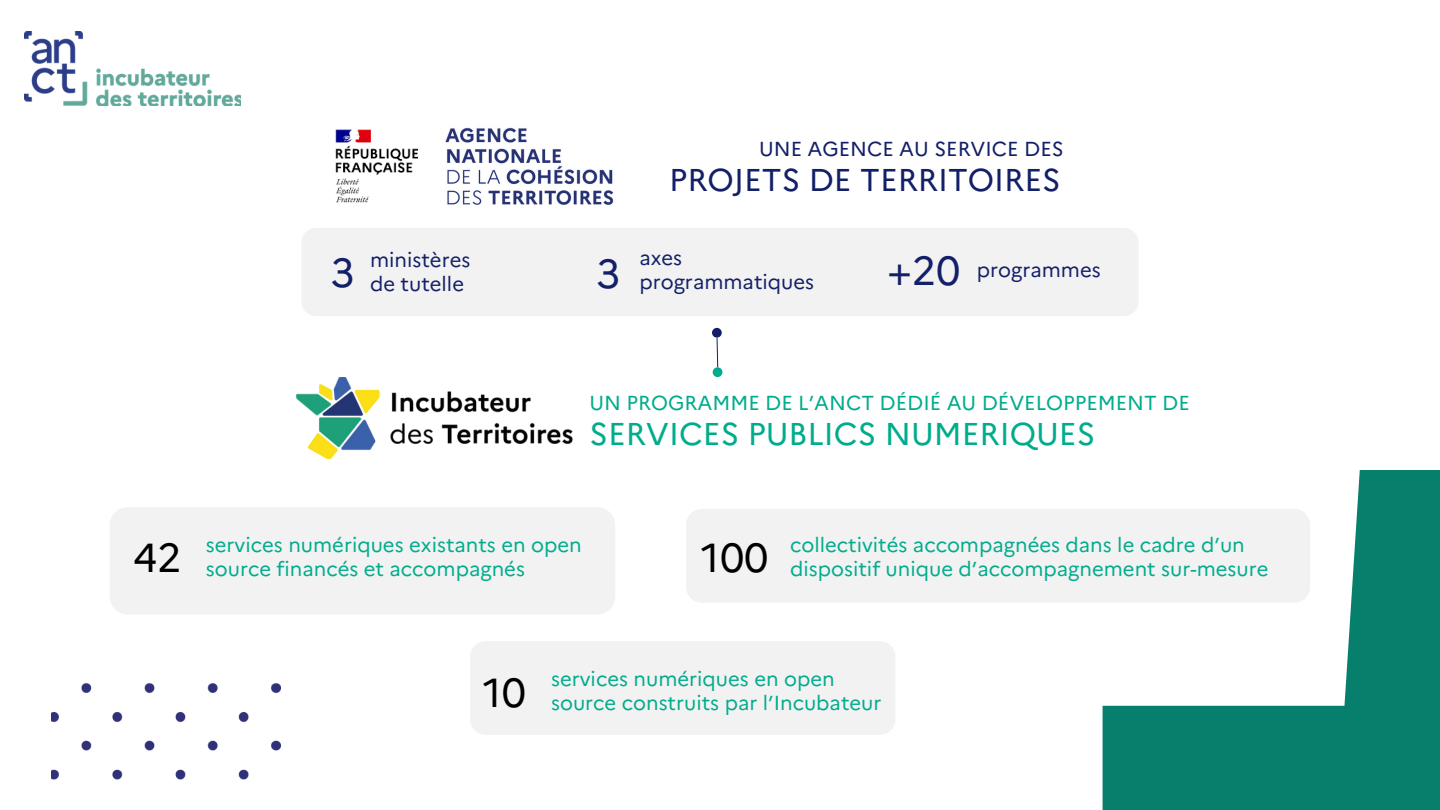
<style>
.page{position:relative;width:1440px;height:810px;background:#fff}
.page>*{position:absolute;margin:0;border:0;box-sizing:border-box;transform-origin:0 0}
.t1{font:40.5px "Marianne";color:#000}
.t2{font:40.5px "Marianne";color:#131f68}
.t3{font:31.5px "Marianne";color:#00ac8c}
.t4{font:31.5px "Marianne";color:#131f68}
.t5{font:20.2px/24px "Marianne";color:#00ac8c}
.t6{font:20.2px/24px "Marianne";color:#131f68}
</style>
<div class="page">
<div style="left:686px;top:509px;width:624px;height:94px;background:#f2f2f2;border-radius:16px"></div>
<div style="left:470px;top:641px;width:425px;height:94px;background:#f2f2f2;border-radius:16px"></div>
<img style="left:52px;top:684px;width:229px;height:96px">
<svg style="left:1103px;top:470px;width:337px;height:340px"></svg>
<img style="left:25px;top:32px;width:216px;height:74px">
<div style="left:302px;top:228px;width:836px;height:88px;background:#f2f2f2;border-radius:15px"></div>
<img style="left:445px;top:127px;width:169px;height:78px">
<img style="left:335px;top:129px;width:83px;height:74px">
<div style="left:110px;top:507px;width:505px;height:107px;background:#f2f2f2;border-radius:18px"></div>
<img style="left:296px;top:377px;width:277px;height:82px">
<div style="left:712px;top:328px;width:10px;height:10px;background:#131f68;border-radius:50%"></div>
<div style="left:713px;top:367px;width:9px;height:10px;background:#00ac8c;border-radius:50%"></div>
<svg style="left:716px;top:338px;width:2px;height:30px"></svg>
<p class="t6" style="left:759px;top:135px;width:306px">UNE AGENCE AU SERVICE DES</p>
<h2 class="t4" style="left:669px;top:155px;width:393px">PROJETS DE TERRITOIRES</h2>
<p class="t6" style="left:370px;top:246px;width:102px">ministères de tutelle</p>
<p class="t6" style="left:639px;top:245px;width:176px">axes programmatiques</p>
<p class="t6" style="left:977px;top:256px;width:125px">programmes</p>
<h1 class="t2" style="left:330px;top:241px;width:26px">3</h1>
<h1 class="t2" style="left:596px;top:242px;width:26px">3</h1>
<h1 class="t2" style="left:888px;top:239px;width:74px">+20</h1>
<p class="t5" style="left:590px;top:389px;width:602px">UN PROGRAMME DE L’ANCT DÉDIÉ AU DÉVELOPPEMENT DE</p>
<h2 class="t3" style="left:590px;top:410px;width:507px">SERVICES PUBLICS NUMERIQUES</h2>
<h1 class="t1" style="left:133px;top:526px;width:50px">42</h1>
<p class="t5" style="left:206px;top:531px;width:377px">services numériques existants en open source financés et accompagnés</p>
<h1 class="t1" style="left:701px;top:526px;width:69px">100</h1>
<p class="t5" style="left:790px;top:531px;width:480px">collectivités accompagnées dans le cadre d’un dispositif unique d’accompagnement sur-mesure</p>
<h1 class="t1" style="left:483px;top:661px;width:44px">10</h1>
<p class="t5" style="left:551px;top:666px;width:332px">services numériques en open source construits par l’Incubateur</p>
</div>
